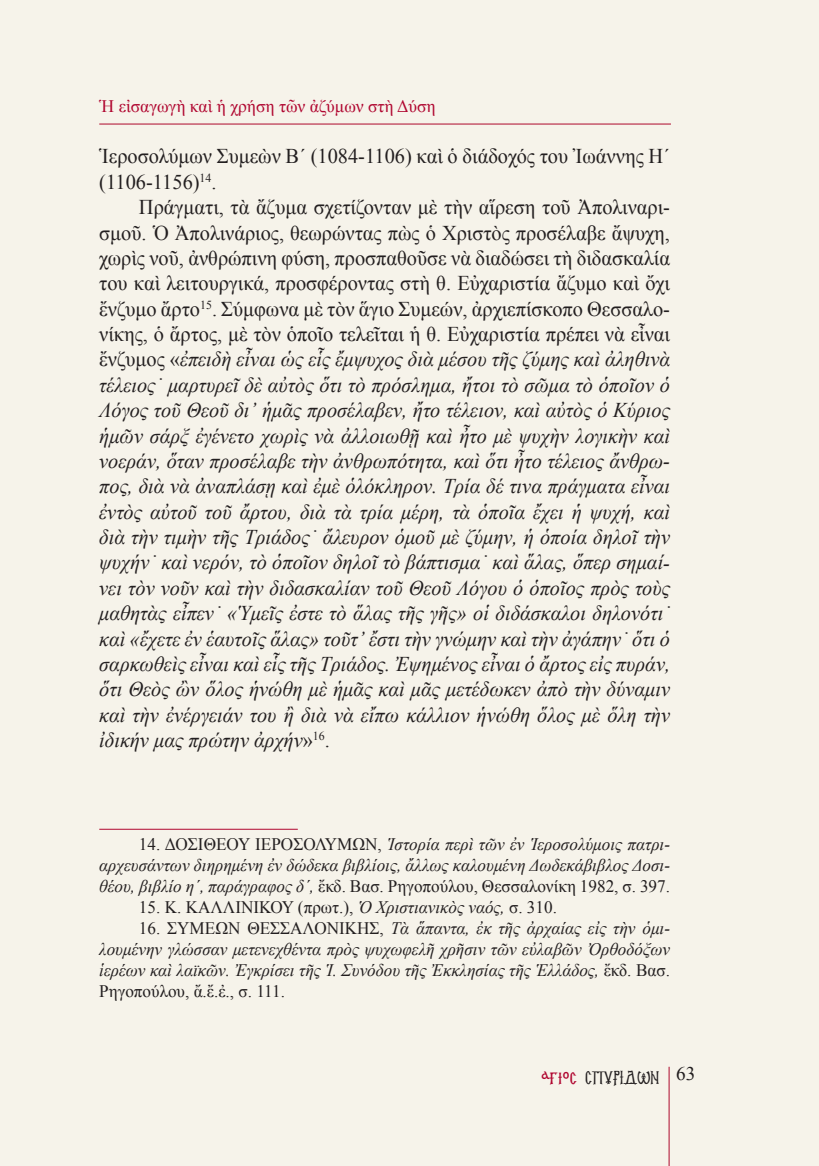
<style>
.page{position:relative;width:819px;height:1166px;background:#f6f3ea}
.page>*{position:absolute;margin:0;border:0;box-sizing:border-box;transform-origin:0 0}
.t1{font:italic 21px/25.4px "Times New Roman";color:#231f20;text-align:justify}
.t2{font:21px/25.4px "Times New Roman";color:#231f20}
.t3{font:italic 17.5px/21px "Times New Roman";color:#231f20;text-align:justify}
.t4{font:17.5px "Times New Roman";color:#231f20}
.t5{font:17.5px "Times New Roman";color:#b00630}
.t6{font:17.5px "PF Konstantinople";color:#231f20}
.s1{font-style:normal}
.s2{font-style:italic}
.s3{font-size:21px;color:#b00630}
</style>
<div class="page">
<hr style="left:668px;top:1067px;width:1px;height:99px;background:#ae082c">
<hr style="left:99px;top:124px;width:572px;height:1px;background:#ae082c">
<hr style="left:99px;top:829px;width:199px;height:1px;background:#b00630">
<p class="t5" style="left:99px;top:94px;width:338px">Ἡ εἰσαγωγὴ καὶ ἡ χρήση τῶν ἀζύμων στὴ Δύση</p>
<p class="t2" style="left:99px;top:143px;width:572px">Ἱεροσολύμων Συμεὼν Β΄ (1084-1106) καὶ ὁ διάδοχός του Ἰωάννης Η΄ (1106-1156)<sup>14</sup>.</p>
<p class="t1" style="left:99px;top:194px;width:572px;text-indent:40px"><span class="s1">Πράγματι, τὰ ἄζυμα σχετίζονταν μὲ τὴν αἵρεση τοῦ Ἀπολιναρι&shy;σμοῦ. Ὁ Ἀπολινάριος, θεωρώντας πὼς ὁ Χριστὸς προσέλαβε ἄψυχη, χωρὶς νοῦ, ἀνθρώπινη φύση, προσπαθοῦσε νὰ διαδώσει τὴ διδασκαλία του καὶ λειτουργικά, προσφέροντας στὴ θ. Εὐχαριστία ἄζυμο καὶ ὄχι ἔνζυμο ἄρτο</span><sup>15</sup><span class="s1">. Σύμφωνα μὲ τὸν ἅγιο Συμεών, ἀρχιεπίσκοπο Θεσσαλο&shy;νίκης, ὁ ἄρτος, μὲ τὸν ὁποῖο τελεῖται ἡ θ. Εὐχαριστία πρέπει νὰ εἶναι ἔνζυμος «</span>ἐπειδὴ εἶναι ὡς εἷς ἔμψυχος διὰ μέσου τῆς ζύμης καὶ ἀληθινὰ τέλειος˙ μαρτυρεῖ δὲ αὐτὸς ὅτι τὸ πρόσλημα, ἤτοι τὸ σῶμα τὸ ὁποῖον ὁ Λόγος τοῦ Θεοῦ δι᾽ ἡμᾶς προσέλαβεν, ἤτο τέλειον, καὶ αὐτὸς ὁ Κύριος ἡμῶν σάρξ ἐγένετο χωρὶς νὰ ἀλλοιωθῇ καὶ ἦτο μὲ ψυχὴν λογικὴν καὶ νοεράν, ὅταν προσέλαβε τὴν ἀνθρωπότητα, καὶ ὅτι ἦτο τέλειος ἄνθρω&shy;πος, διὰ νὰ ἀναπλάσῃ καὶ ἐμὲ ὁλόκληρον. Τρία δέ τινα πράγματα εἶναι ἐντὸς αὐτοῦ τοῦ ἄρτου, διὰ τὰ τρία μέρη, τὰ ὁποῖα ἔχει ἡ ψυχή, καὶ διὰ τὴν τιμὴν τῆς Τριάδος˙ ἄλευρον ὁμοῦ μὲ ζύμην, ἡ ὁποία δηλοῖ τὴν ψυχήν˙ καὶ νερόν, τὸ ὁποῖον δηλοῖ τὸ βάπτισμα˙ καὶ ἅλας, ὅπερ σημαί&shy;νει τὸν νοῦν καὶ τὴν διδασκαλίαν τοῦ Θεοῦ Λόγου ὁ ὁποῖος πρὸς τοὺς μαθητὰς εἶπεν˙ «Ὑμεῖς ἐστε τὸ ἅλας τῆς γῆς» οἱ διδάσκαλοι δηλονότι˙ καὶ «ἔχετε ἐν ἑαυτοῖς ἅλας» τοῦτ᾽ ἔστι τὴν γνώμην καὶ τὴν ἀγάπην˙ ὅτι ὁ σαρκωθεὶς εἶναι καὶ εἷς τῆς Τριάδος. Ἐψημένος εἶναι ὁ ἄρτος εἰς πυράν, ὅτι Θεὸς ὢν ὅλος ἡνώθη μὲ ἡμᾶς καὶ μᾶς μετέδωκεν ἀπὸ τὴν δύναμιν καὶ τὴν ἐνέργειάν του ἢ διὰ νὰ εἴπω κάλλιον ἡνώθη ὅλος μὲ ὅλη τὴν ἰδικήν μας πρώτην ἀρχήν<span class="s1">»</span><sup>16</sup><span class="s1">.</span></p>
<p class="t3" style="left:99px;top:833px;width:572px;text-indent:40px"><span class="s1">14. ΔΟΣΙΘΕΟΥ ΙΕΡΟΣΟΛΥΜΩΝ,</span> Ἱστορία περὶ τῶν ἐν Ἱεροσολύμοις πατρι&shy;αρχευσάντων διηρημένη ἐν δώδεκα βιβλίοις, ἄλλως καλουμένη Δωδεκάβιβλος Δοσι&shy;θέου, βιβλίο η΄, παράγραφος δ΄, <span class="s1">ἔκδ. Βασ. Ρηγοπούλου, Θεσσαλονίκη 1982, σ. 397.</span></p>
<p class="t4" style="left:139px;top:895px;width:419px">15. Κ. ΚΑΛΛΙΝΙΚΟΥ (πρωτ.), <span class="s2">Ὁ Χριστιανικὸς ναός,</span> σ. 310.</p>
<p class="t3" style="left:99px;top:917px;width:572px;text-indent:40px"><span class="s1">16. ΣΥΜΕΩΝ ΘΕΣΣΑΛΟΝΙΚΗΣ,</span> Τὰ ἅπαντα, ἐκ τῆς ἀρχαίας εἰς τὴν ὁμι&shy;λουμένην γλώσσαν μετενεχθέντα πρὸς ψυχωφελῆ χρῆσιν τῶν εὐλαβῶν Ὀρθοδόξων ἱερέων καὶ λαϊκῶν. Ἐγκρίσει τῆς Ἱ. Συνόδου τῆς Ἐκκλησίας τῆς Ἑλλάδος, <span class="s1">ἔκδ. Βασ.<br>Ρηγοπούλου, ἄ.ἔ.ἐ., σ. 111.</span></p>
<p class="t6" style="left:541px;top:1066px;width:155px"><span class="s3">αγιοσ</span> ΣΠΥΡΙΔΩΝ <sup>63</sup></p>
</div>
